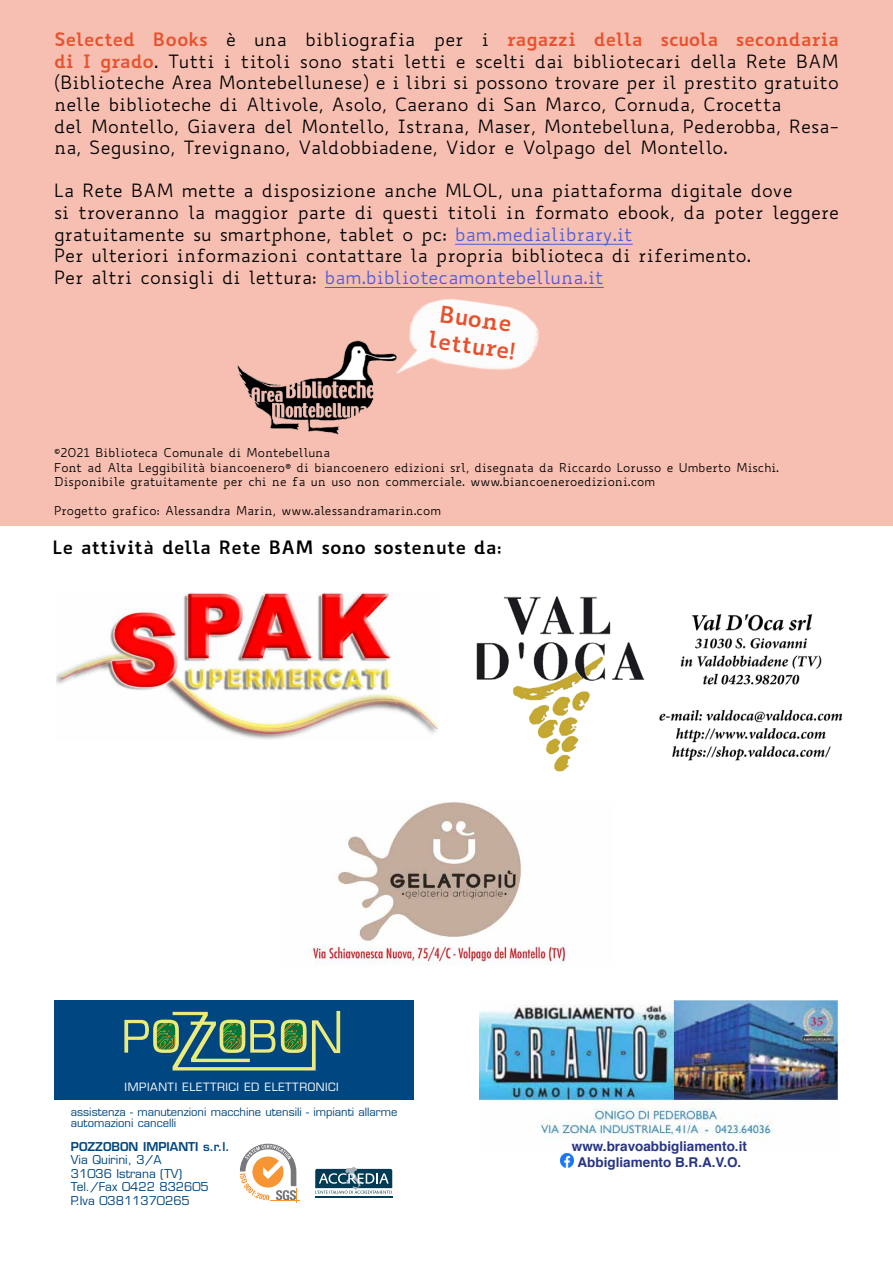
<style>
.page{position:relative;width:893px;height:1263px;background:#fff}
.page>*{position:absolute;margin:0;border:0;box-sizing:border-box;transform-origin:0 0}
.t1{font:700 22.5px/27px "Biancoenero";color:#e8512d;text-align:center}
.t2{font:18px/21.6px "Biancoenero";color:#000}
.t3{font:700 18px "Biancoenero";color:#000}
.t4{font:700 13.5px/16.2px "Helvetica";color:#283583;text-align:center}
.t5{font:12px/14.4px "Biancoenero";color:#000}
.t6{font:11.85px/13.4px "Eurostile";color:#004781}
.t7{font:600 11.85px "Eurostile";color:#004781}
.t8{font:11.25px/11.9px "Eurostile";color:#004781}
.t9{font:11.25px "Eurostile";letter-spacing:.05em;color:#fff}
.s1{font-weight:700;color:#e8512d}
.s2{color:#4f5cd6}
</style>
<div class="page">
<div style="left:0;top:0;width:893px;height:525px;background:#f7bfb1"></div>
<img style="left:237px;top:340px;width:156px;height:95px">
<hr style="left:455px;top:244px;width:178px;height:1px;background:#4f5cd6">
<hr style="left:325px;top:287px;width:279px;height:1px;background:#4f5cd6">
<img style="left:393px;top:299px;width:146px;height:75px">
<hr style="left:315px;top:1196px;width:77px;height:2px;background:#003b56">
<svg style="left:315px;top:1167px;width:77px;height:27px"></svg>
<hr style="left:270px;top:1200px;width:30px;height:1px;background:#f79433">
<svg style="left:240px;top:1144px;width:57px;height:58px"></svg>
<div style="left:54px;top:1000px;width:359px;height:100px;background:#004781"></div>
<svg style="left:124px;top:1020px;width:25px;height:32px"></svg>
<svg style="left:153px;top:1020px;width:26px;height:33px"></svg>
<svg style="left:157px;top:1011px;width:183px;height:59px"></svg>
<img style="left:57px;top:593px;width:380px;height:147px">
<img style="left:306px;top:802px;width:260px;height:163px">
<img style="left:480px;top:1000px;width:358px;height:140px">
<img style="left:560px;top:1154px;width:14px;height:13px">
<img style="left:476px;top:596px;width:367px;height:176px">
<p class="t2" style="left:54px;top:29px;width:786px"><span class="s1">Selected Books</span> è una bibliografia per i <span class="s1">ragazzi della scuola secondaria di I grado</span>. Tutti i titoli sono stati letti e scelti dai bibliotecari della Rete BAM (Biblioteche Area Montebellunese) e i libri si possono trovare per il prestito gratuito nelle biblioteche di Altivole, Asolo, Caerano di San Marco, Cornuda, Crocetta<br>del Montello, Giavera del Montello, Istrana, Maser, Montebelluna, Pederobba, Resa&shy;na, Segusino, Trevignano, Valdobbiadene, Vidor e Volpago del Montello.</p>
<p class="t2" style="left:54px;top:180px;width:787px">La Rete BAM mette a disposizione anche MLOL, una piattaforma digitale dove<br>si troveranno la maggior parte di questi titoli in formato ebook, da poter leggere gratuitamente su smartphone, tablet o pc: <span class="s2">bam.medialibrary.it<br></span>Per ulteriori informazioni contattare la propria biblioteca di riferimento.<br>Per altri consigli di lettura: <span class="s2">bam.bibliotecamontebelluna.it</span></p>
<p class="t1" style="left:435px;top:296px;width:89px;rotate:8deg">Buone letture!</p>
<p class="t5" style="left:54px;top:445px;width:727px">©2021 Biblioteca Comunale di Montebelluna<br>Font ad Alta Leggibilità biancoenero® di biancoenero edizioni srl, disegnata da Riccardo Lorusso e Umberto Mischi.<br>Disponibile gratuitamente per chi ne fa un uso non commerciale. www.biancoeneroedizioni.com</p>
<p class="t5" style="left:54px;top:503px;width:389px">Progetto grafico: Alessandra Marin, www.alessandramarin.com</p>
<p class="t3" style="left:53px;top:532px;width:451px">Le attività della Rete BAM sono sostenute da:</p>
<p class="t9" style="left:125px;top:1080px;width:216px">IMPIANTI ELETTRICI ED ELETTRONICI</p>
<p class="t8" style="left:71px;top:1105px;width:328px">assistenza - manutenzioni macchine utensili - impianti allarme automazioni cancelli</p>
<p class="t7" style="left:71px;top:1139px;width:160px">POZZOBON IMPIANTI s.r.l.</p>
<p class="t6" style="left:71px;top:1153px;width:139px">Via Quirini, 3/A<br>31036 Istrana (TV)<br>Tel./Fax 0422 832605<br>P.Iva 03811370265</p>
<p class="t4" style="left:572px;top:1138px;width:177px">www.bravoabbigliamento.it<br>Abbigliamento B.R.A.V.O.</p>
</div>
